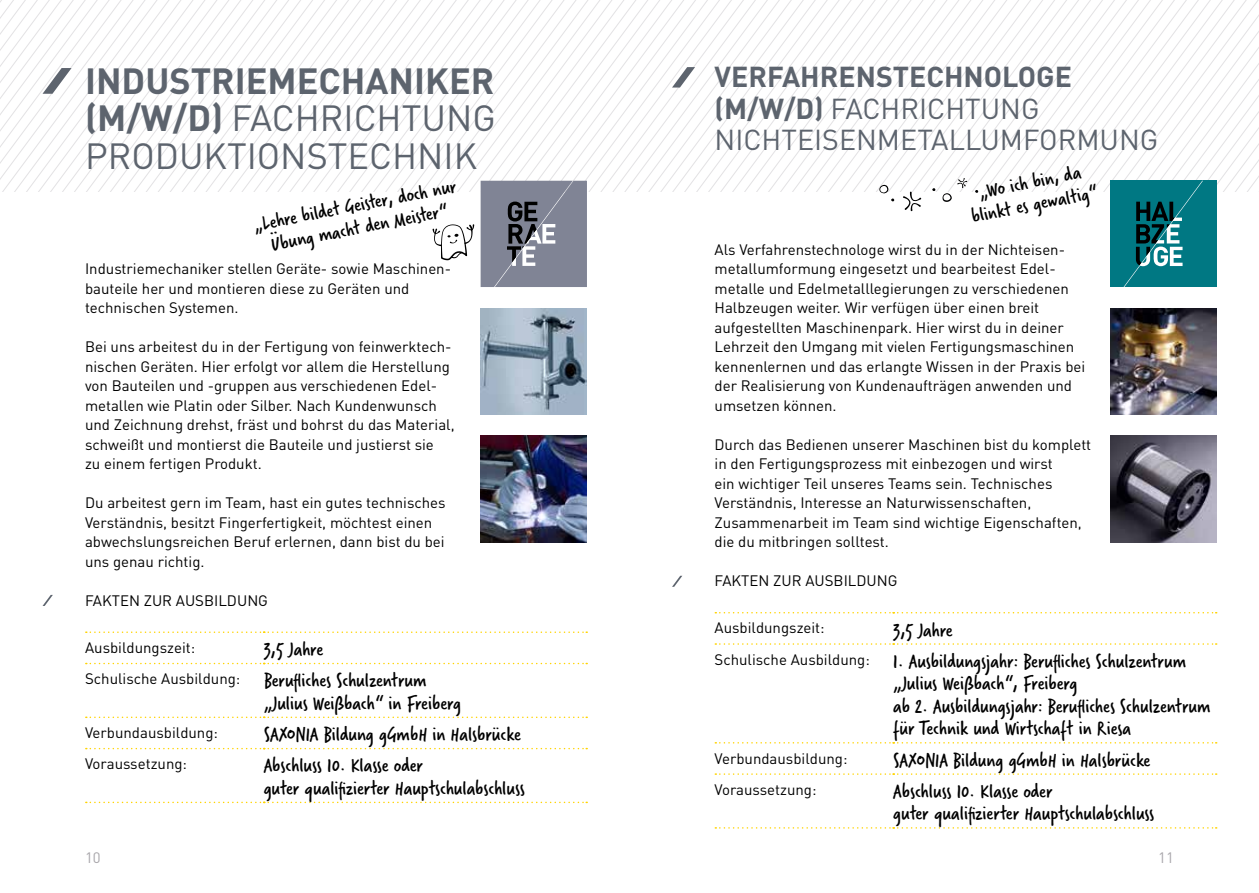
<style>
.page{position:relative;width:1259px;height:893px;background:#fff}
.page>*{position:absolute;margin:0;border:0;box-sizing:border-box;transform-origin:0 0}
.t1{font:36px/37.5px "DIN";color:#5d646e;text-align:justify}
.t2{font:28.5px/31.5px "DIN";color:#5d646e}
.t3{font:21px/22.5px "Verveine";color:#000}
.t4{font:15px/19.5px "DIN";color:#000}
.t5{font:15px "DIN";color:#a9a7ab}
.s1{font-weight:700}
.s2{font-family:"DIN";font-size:15px}
</style>
<div class="page">
<svg style="left:879px;top:0;width:12px;height:191px"></svg>
<svg style="left:891px;top:0;width:12px;height:191px"></svg>
<svg style="left:903px;top:0;width:12px;height:191px"></svg>
<svg style="left:915px;top:0;width:12px;height:191px"></svg>
<svg style="left:927px;top:0;width:12px;height:191px"></svg>
<svg style="left:939px;top:0;width:12px;height:191px"></svg>
<svg style="left:951px;top:0;width:12px;height:191px"></svg>
<svg style="left:963px;top:0;width:12px;height:191px"></svg>
<svg style="left:975px;top:0;width:12px;height:191px"></svg>
<svg style="left:987px;top:0;width:12px;height:191px"></svg>
<svg style="left:999px;top:0;width:12px;height:191px"></svg>
<svg style="left:1011px;top:0;width:12px;height:191px"></svg>
<svg style="left:1023px;top:0;width:12px;height:191px"></svg>
<svg style="left:0;top:0;width:234px;height:191px"></svg>
<svg style="left:86px;top:631px;width:501px;height:2px"></svg>
<svg style="left:86px;top:663px;width:501px;height:1px"></svg>
<svg style="left:86px;top:717px;width:501px;height:1px"></svg>
<svg style="left:86px;top:748px;width:501px;height:1px"></svg>
<svg style="left:86px;top:802px;width:501px;height:1px"></svg>
<img style="left:480px;top:436px;width:107px;height:106px">
<img style="left:480px;top:308px;width:107px;height:107px">
<svg style="left:480px;top:181px;width:107px;height:106px;background:#7e8191"></svg>
<svg style="left:43px;top:595px;width:10px;height:11px"></svg>
<svg style="left:432px;top:224px;width:42px;height:36px"></svg>
<svg style="left:672px;top:67px;width:23px;height:21px"></svg>
<svg style="left:715px;top:612px;width:501px;height:1px"></svg>
<svg style="left:715px;top:643px;width:501px;height:2px"></svg>
<svg style="left:715px;top:742px;width:501px;height:2px"></svg>
<svg style="left:715px;top:773px;width:501px;height:2px"></svg>
<svg style="left:715px;top:827px;width:501px;height:2px"></svg>
<img style="left:1110px;top:436px;width:106px;height:106px">
<svg style="left:1035px;top:0;width:224px;height:287px"></svg>
<img style="left:1110px;top:308px;width:106px;height:107px">
<svg style="left:672px;top:576px;width:10px;height:11px"></svg>
<svg style="left:903px;top:192px;width:18px;height:19px"></svg>
<svg style="left:957px;top:178px;width:10px;height:10px"></svg>
<svg style="left:942px;top:193px;width:9px;height:9px"></svg>
<svg style="left:879px;top:185px;width:9px;height:8px"></svg>
<h1 class="t1" style="left:85px;top:61px;width:412px"><span class="s1">INDUSTRIEMECHANIKER (M/W/D)</span> FACHRICHTUNG PRODUKTIONSTECHNIK</h1>
<h3 class="t3" style="left:252px;top:214px;width:207px;text-align:center;rotate:-11deg">„Lehre bildet Geister, doch nur<br>Übung macht den Meister“</h3>
<p class="t4" style="left:85px;top:259px;width:367px">Industriemechaniker stellen Geräte- sowie Maschinen&shy;bauteile her und montieren diese zu Geräten und technischen Systemen.</p>
<p class="t4" style="left:85px;top:337px;width:371px">Bei uns arbeitest du in der Fertigung von feinwerktech&shy;nischen Geräten. Hier erfolgt vor allem die Herstellung von Bauteilen und -gruppen aus verschiedenen Edel&shy;metallen wie Platin oder Silber. Nach Kundenwunsch und Zeichnung drehst, fräst und bohrst du das Material, schweißt und montierst die Bauteile und justierst sie<br>zu einem fertigen Produkt.</p>
<p class="t4" style="left:85px;top:493px;width:362px">Du arbeitest gern im Team, hast ein gutes technisches Verständnis, besitzt Fingerfertigkeit, möchtest einen abwechslungsreichen Beruf erlernen, dann bist du bei uns genau richtig.</p>
<p class="t4" style="left:85px;top:590px;width:184px">FAKTEN ZUR AUSBILDUNG</p>
<p class="t4" style="left:85px;top:637px;width:112px">Ausbildungszeit:</p>
<h3 class="t3" style="left:85px;top:634px;width:343px;line-height:31.3px;text-indent:179px">3,5 Jahre<br><span class="s2">Schulische Ausbildung:</span> Berufliches Schulzentrum</h3>
<h3 class="t3" style="left:264px;top:692px;width:199px">„Julius Weißbach“ in Freiberg</h3>
<p class="t4" style="left:85px;top:723px;width:134px">Verbundausbildung:</p>
<h3 class="t3" style="left:264px;top:723px;width:259px">SAXONIA Bildung gGmbH in Halsbrücke</h3>
<p class="t4" style="left:85px;top:754px;width:103px">Voraussetzung:</p>
<h3 class="t3" style="left:264px;top:754px;width:263px">Abschluss 10. Klasse oder<br>guter qualifizierter Hauptschulabschluss</h3>
<h2 class="t2" style="left:714px;top:61px;width:445px"><span class="s1">VERFAHRENSTECHNOLOGE (M/W/D)</span> FACHRICHTUNG<br>NICHTEISENMETALLUMFORMUNG</h2>
<h3 class="t3" style="left:965px;top:183px;width:129px;text-align:center;rotate:-11deg">„Wo ich bin, da blinkt es gewaltig“</h3>
<p class="t4" style="left:714px;top:239px;width:372px">Als Verfahrenstechnologe wirst du in der Nichteisen&shy;metallumformung eingesetzt und bearbeitest Edel&shy;metalle und Edelmetalllegierungen zu verschiedenen Halbzeugen weiter. Wir verfügen über einen breit aufgestellten Maschinenpark. Hier wirst du in deiner Lehrzeit den Umgang mit vielen Fertigungsmaschinen kennenlernen und das erlangte Wissen in der Praxis bei der Realisierung von Kundenaufträgen anwenden und umsetzen können.</p>
<p class="t4" style="left:714px;top:434px;width:378px">Durch das Bedienen unserer Maschinen bist du komplett in den Fertigungsprozess mit einbezogen und wirst<br>ein wichtiger Teil unseres Teams sein. Technisches Verständnis, Interesse an Naturwissenschaften, Zusammenarbeit im Team sind wichtige Eigenschaften, die du mitbringen solltest.</p>
<p class="t4" style="left:714px;top:571px;width:184px">FAKTEN ZUR AUSBILDUNG</p>
<p class="t4" style="left:714px;top:618px;width:112px">Ausbildungszeit:</p>
<h3 class="t3" style="left:714px;top:614px;width:473px;line-height:31.3px;text-indent:179px">3,5 Jahre<br><span class="s2">Schulische Ausbildung:</span> 1. Ausbildungsjahr: Berufliches Schulzentrum</h3>
<h3 class="t3" style="left:893px;top:672px;width:319px">„Julius Weißbach“, Freiberg<br>ab 2. Ausbildungsjahr: Berufliches Schulzentrum für Technik und Wirtschaft in Riesa</h3>
<p class="t4" style="left:714px;top:748px;width:134px">Verbundausbildung:</p>
<h3 class="t3" style="left:893px;top:749px;width:259px">SAXONIA Bildung gGmbH in Halsbrücke</h3>
<p class="t4" style="left:714px;top:779px;width:103px">Voraussetzung:</p>
<h3 class="t3" style="left:893px;top:780px;width:263px">Abschluss 10. Klasse oder<br>guter qualifizierter Hauptschulabschluss</h3>
<p class="t5" style="left:85px;top:848px;width:17px">10</p>
<p class="t5" style="left:1158px;top:848px;width:17px">11</p>
</div>
